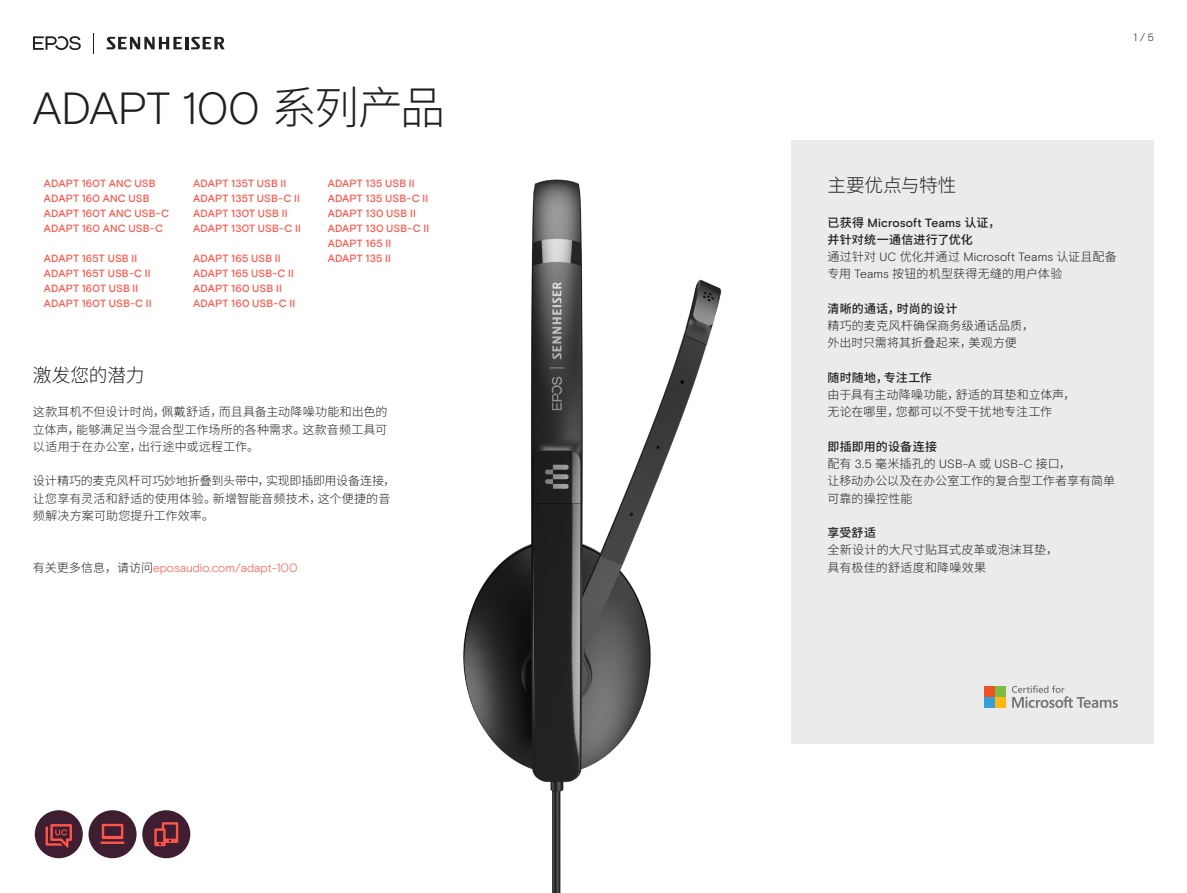
<style>
.page{position:relative;width:1187px;height:893px;background:#fff}
.page>*{position:absolute;margin:0;border:0;box-sizing:border-box;transform-origin:0 0}
.EPOS_headline_32_reg{font:300 45px "EPOS Basis";letter-spacing:-.015em;color:#231f20}
.EPOS_lead_intro_12_5{font:300 18.75px "Noto Sans CJ Ksc";letter-spacing:-.015em;color:#231f20}
.EPOS_bodytext{font:300 12px/17.2px "Noto Sans CJ Ksc";letter-spacing:.01em;color:#231f20}
.EPOS_bodytext-2{font:300 12px "EPOS Basis";color:#ff5549}
.EPOS_bodytext-3{font:500 10.5px "EPOS Basis";letter-spacing:.015em;color:#ff5549}
.t1{font:300 10.5px "EPOS Basis";color:#231f20}
.s1{font-family:"Noto Sans CJ Ksc"}
.s2{font-family:"Noto Sans CJ Ksc";color:#231f20}
.s3{font-weight:500}
.s4{font-family:"EPOS Basis";font-weight:500}
.s5{font-family:"EPOS Basis"}
</style>
<div class="page">
<img style="left:463px;top:179px;width:259px;height:714px">
<svg style="left:93px;top:33px;width:1px;height:20px"></svg>
<svg style="left:107px;top:37px;width:118px;height:12px"></svg>
<svg style="left:33px;top:36px;width:48px;height:14px"></svg>
<div style="left:791px;top:140px;width:362px;height:604px;background:#ebebeb"></div>
<div style="left:35px;top:810px;width:48px;height:48px;background:#3f1e31;border-radius:50%"></div>
<svg style="left:46px;top:824px;width:26px;height:24px"></svg>
<div style="left:88px;top:810px;width:48px;height:48px;background:#3f1e31;border-radius:50%"></div>
<svg style="left:102px;top:824px;width:21px;height:15px"></svg>
<hr style="left:100px;top:841px;width:24px;height:3px;background:#ff5549">
<div style="left:142px;top:810px;width:48px;height:48px;background:#3f1e31;border-radius:50%"></div>
<svg style="left:154px;top:822px;width:24px;height:24px"></svg>
<div style="left:983px;top:686px;width:11px;height:10px;background:#f05125"></div>
<div style="left:995px;top:686px;width:10px;height:10px;background:#7ebb42"></div>
<div style="left:983px;top:697px;width:11px;height:11px;background:#32a0da"></div>
<div style="left:995px;top:697px;width:10px;height:11px;background:#fdb813"></div>
<svg style="left:1011px;top:685px;width:106px;height:23px"></svg>
<p class="EPOS_headline_32_reg" style="left:33px;top:82px;width:414px">ADAPT 100 <span class="s1">系列产品</span></p>
<p class="EPOS_bodytext-3" style="left:44px;top:177px;width:113px">ADAPT 160T ANC USB</p>
<p class="EPOS_bodytext-3" style="left:44px;top:192px;width:107px">ADAPT 160 ANC USB</p>
<p class="EPOS_bodytext-3" style="left:44px;top:207px;width:127px">ADAPT 160T ANC USB-C</p>
<p class="EPOS_bodytext-3" style="left:44px;top:222px;width:121px">ADAPT 160 ANC USB-C</p>
<p class="EPOS_bodytext-3" style="left:44px;top:252px;width:95px">ADAPT 165T USB II</p>
<p class="EPOS_bodytext-3" style="left:44px;top:267px;width:108px">ADAPT 165T USB-C II</p>
<p class="EPOS_bodytext-3" style="left:44px;top:282px;width:96px">ADAPT 160T USB II</p>
<p class="EPOS_bodytext-3" style="left:44px;top:297px;width:109px">ADAPT 160T USB-C II</p>
<p class="EPOS_bodytext-3" style="left:193px;top:177px;width:95px">ADAPT 135T USB II</p>
<p class="EPOS_bodytext-3" style="left:193px;top:192px;width:108px">ADAPT 135T USB-C II</p>
<p class="EPOS_bodytext-3" style="left:193px;top:207px;width:96px">ADAPT 130T USB II</p>
<p class="EPOS_bodytext-3" style="left:193px;top:222px;width:109px">ADAPT 130T USB-C II</p>
<p class="EPOS_bodytext-3" style="left:193px;top:252px;width:89px">ADAPT 165 USB II</p>
<p class="EPOS_bodytext-3" style="left:193px;top:267px;width:102px">ADAPT 165 USB-C II</p>
<p class="EPOS_bodytext-3" style="left:193px;top:282px;width:90px">ADAPT 160 USB II</p>
<p class="EPOS_bodytext-3" style="left:193px;top:297px;width:103px">ADAPT 160 USB-C II</p>
<p class="EPOS_bodytext-3" style="left:327px;top:177px;width:89px">ADAPT 135 USB II</p>
<p class="EPOS_bodytext-3" style="left:327px;top:192px;width:102px">ADAPT 135 USB-C II</p>
<p class="EPOS_bodytext-3" style="left:327px;top:207px;width:90px">ADAPT 130 USB II</p>
<p class="EPOS_bodytext-3" style="left:327px;top:222px;width:103px">ADAPT 130 USB-C II</p>
<p class="EPOS_bodytext-3" style="left:327px;top:237px;width:65px">ADAPT 165 II</p>
<p class="EPOS_bodytext-3" style="left:327px;top:252px;width:65px">ADAPT 135 II</p>
<p class="EPOS_lead_intro_12_5" style="left:33px;top:364px;width:113px">激发您的潜力</p>
<p class="EPOS_bodytext" style="left:33px;top:403px;width:356px;text-align:justify">这款耳机不但设计时尚，佩戴舒适，而且具备主动降噪功能和出色的立体声，能够满足当今混合型工作场所的各种需求。这款音频工具可以适用于在办公室，出行途中或远程工作。</p>
<p class="EPOS_bodytext" style="left:33px;top:472px;width:364px">设计精巧的麦克风杆可巧妙地折叠到头带中，实现即插即用设备连接，让您享有灵活和舒适的使用体验。新增智能音频技术，这个便捷的音频解决方案可助您提升工作效率。</p>
<p class="EPOS_bodytext-2" style="left:33px;top:560px;width:266px"><span class="s2">有关更多信息，请访问</span>eposaudio.com/adapt-100</p>
<p class="t1" style="left:1133px;top:31px;width:22px">1 / 5</p>
<p class="EPOS_lead_intro_12_5" style="left:827px;top:175px;width:131px">主要优点与特性</p>
<p class="EPOS_bodytext" style="left:827px;top:214px;width:291px"><span class="s3">已获得</span> <span class="s4">Microsoft Teams</span> <span class="s3">认证，<br>并针对统一通信进行了优化<br></span>通过针对 <span class="s5">UC</span> 优化并通过 <span class="s5">Microsoft Teams</span> 认证且配备专用 <span class="s5">Teams</span> 按钮的机型获得无缝的用户体验</p>
<p class="EPOS_bodytext" style="left:827px;top:300px;width:208px"><span class="s3">清晰的通话，时尚的设计<br></span>精巧的麦克风杆确保商务级通话品质，外出时只需将其折叠起来，美观方便</p>
<p class="EPOS_bodytext" style="left:827px;top:369px;width:249px"><span class="s3">随时随地，专注工作<br></span>由于具有主动降噪功能，舒适的耳垫和立体声，无论在哪里，您都可以不受干扰地专注工作</p>
<p class="EPOS_bodytext" style="left:827px;top:438px;width:289px"><span class="s3">即插即用的设备连接<br></span>配有 <span class="s5">3.5</span> 毫米插孔的 <span class="s5">USB-A</span> 或 <span class="s5">USB-C</span> 接口，<br>让移动办公以及在办公室工作的复合型工作者享有简单可靠的操控性能</p>
<p class="EPOS_bodytext" style="left:827px;top:524px;width:232px"><span class="s3">享受舒适<br></span>全新设计的大尺寸贴耳式皮革或泡沫耳垫，具有极佳的舒适度和降噪效果</p>
</div>
